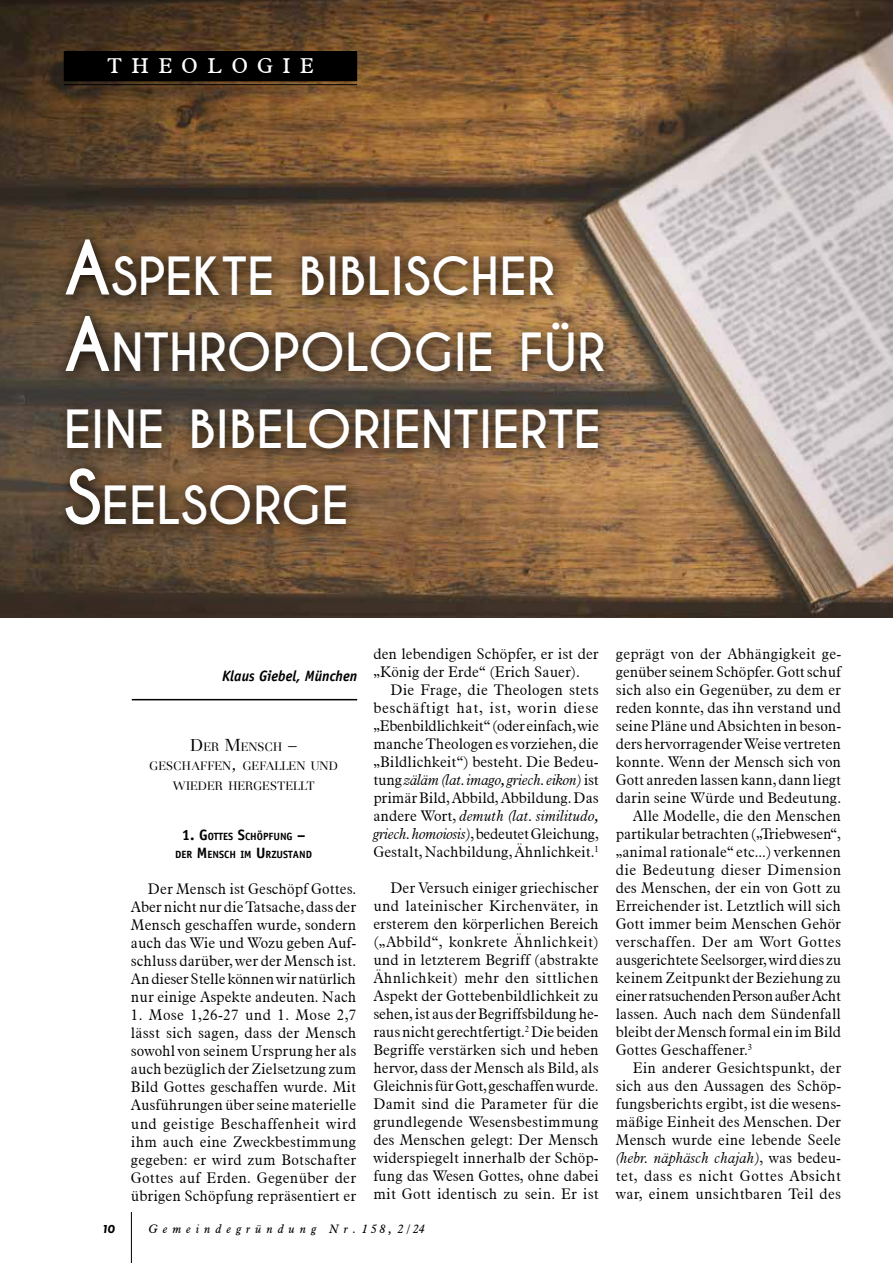
<style>
.page{position:relative;width:893px;height:1263px;background:#fff}
.page>*{position:absolute;margin:0;border:0;box-sizing:border-box;transform-origin:0 0}
.t1{font:700 49.35px/76.5px "Caviar Dreams";color:#fff}
.t2{font:21px "Aldine 721 BT";letter-spacing:.45em;color:#fff}
.t3{font:300 15px/18px "Aldine 721 BT";color:#000;text-align:justify}
.t4{font:300 15px "Aldine 721 BT";letter-spacing:-.025em;color:#000}
.t5{font:italic 300 15px "Aldine 721 BT";color:#000}
.t6{font:300 15px "Aldine 721 BT";letter-spacing:.025em;color:#000}
.t7{font:300 15px "Aldine 721 BT";letter-spacing:.02em;color:#000}
.t8{font:italic 700 15px "Officina Sans";color:#000;scale:.96 1}
.t9{font:12.6px/19.5px "Basilia";color:#000;text-align:center}
.t10{font:italic 12px "Aldine 721 BT";letter-spacing:.42em;color:#000}
.t11{font:italic 800 12px "Futura PT";color:#000}
.t12{font:700 10.5px/18px "Officina Sans";color:#000;text-align:center}
.s1{font-size:70.5px}
.s2{font-size:18px}
.s3{font-size:15px}
.s4{font-style:italic}
.s5{font-style:normal}
</style>
<div class="page">
<hr style="left:131px;top:1212px;width:1px;height:51px;background:#000">
<img style="left:0;top:0;width:893px;height:618px">
<hr style="left:132px;top:699px;width:225px;height:1px;background:#000">
<div style="left:64px;top:52px;width:292px;height:29px;background:#000"></div>
<div style="left:64px;top:51px;width:293px;height:30px;border:2px solid #000"></div>
<hr style="left:64px;top:84px;width:293px;height:1px;background:#000">
<svg style="left:55px;top:229px;width:565px;height:313px;background:#725639"></svg>
<h2 class="t2" style="left:107px;top:53px;width:208px">THEOLOGIE</h2>
<h1 class="t1" style="left:64px;top:239px;width:543px"><span class="s1">A</span>SPEKTE BIBLISCHER<br><span class="s1">A</span>NTHROPOLOGIE FÜR<br>EINE BIBELORIENTIERTE<br><span class="s1">S</span>EELSORGE</h1>
<p class="t8" style="left:222px;top:667px;width:142px">Klaus Giebel, München</p>
<p class="t9" style="left:149px;top:737px;width:189px"><span class="s2">D</span>ER <span class="s2">M</span>ENSCH <span class="s2">–<br></span>GESCHAFFEN<span class="s2">,</span> GEFALLEN UND<br>WIEDER HERGESTELLT</p>
<p class="t12" style="left:175px;top:828px;width:137px"><span class="s3">1. G</span>OTTES <span class="s3">S</span>CHÖPFUNG <span class="s3">–<br></span>DER <span class="s3">M</span>ENSCH IM <span class="s3">U</span> RZUSTAND</p>
<p class="t3" style="left:131px;top:880px;width:227px;text-indent:17px">Der Mensch ist Geschöpf Gottes.<br>Aber nicht nur die Tatsache, dass der Mensch geschaffen wurde, sondern auch das Wie und Wozu geben Auf&shy;schluss darüber, wer der Mensch ist.<br>An dieser Stelle können wir natürlich nur einige Aspekte andeuten. Nach</p>
<p class="t3" style="left:131px;top:1006px;width:227px">1. Mose 1,26-27 und 1. Mose 2,7 lässt sich sagen, dass der Mensch sowohl von seinem Ursprung her als auch bezüglich der Zielsetzung zum Bild Gottes geschaffen wurde. Mit Ausführungen über seine materielle und geistige Beschaffenheit wird ihm auch eine Zweckbestimmung gegeben: er wird zum Botschafter Gottes auf Erden. Gegenüber der übrigen Schöpfung repräsentiert er</p>
<p class="t3" style="left:373px;top:645px;width:227px">den lebendigen Schöpfer, er ist der „König der Erde“ (Erich Sauer).</p>
<p class="t3" style="left:373px;top:681px;width:227px;text-indent:17px">Die Frage, die Theologen stets beschäftigt hat, ist, worin diese „Ebenbildlichkeit“ (oder einfach, wie manche Theologen es vorziehen, die „Bildlichkeit“) besteht. Die Bedeu&shy;tung <span class="s4">zäläm (lat. imago, griech. eikon)</span> ist primär Bild, Abbild, Abbildung. Das andere Wort, <span class="s4">demuth (lat. similitudo, griech. homoiosis)</span>, bedeutet Gleichung, Gestalt, Nachbildung, Ähnlichkeit.<sup>1</sup></p>
<p class="t3" style="left:373px;top:879px;width:227px;text-indent:17px">Der Versuch einiger griechischer und lateinischer Kirchenväter, in ersterem den körperlichen Bereich („Abbild“, konkrete Ähnlichkeit) und in letzterem Begriff (abstrakte Ähnlichkeit) mehr den sittlichen Aspekt der Gottebenbildlichkeit zu sehen, ist aus der Begriffsbildung he&shy;raus nicht gerechtfertigt.<sup>2</sup> Die beiden Begriffe verstärken sich und heben hervor, dass der Mensch als Bild, als Gleichnis für Gott, geschaffen wurde.<br>Damit sind die Parameter für die grundlegende Wesensbestimmung des Menschen gelegt: Der Mensch widerspiegelt innerhalb der Schöp&shy;fung das Wesen Gottes, ohne dabei mit Gott identisch zu sein. Er ist</p>
<p class="t11" style="left:101px;top:1221px;width:15px">10</p>
<p class="t10" style="left:149px;top:1221px;width:278px">Gemeindegründung Nr. 1 5 8 , 2 / 24</p>
<p class="t3" style="left:616px;top:645px;width:227px">geprägt von der Abhängigkeit ge-</p>
<p class="t3" style="left:616px;top:663px;width:227px">genüber seinem Schöpfer. Gott schuf</p>
<p class="t3" style="left:616px;top:681px;width:227px">sich also ein Gegenüber, zu dem er</p>
<p class="t3" style="left:616px;top:699px;width:227px">reden konnte, das ihn verstand und</p>
<p class="t3" style="left:616px;top:717px;width:227px">seine Pläne und Absichten in beson-</p>
<p class="t3" style="left:616px;top:735px;width:227px">ders hervorragender Weise vertreten</p>
<p class="t3" style="left:616px;top:753px;width:227px">konnte. Wenn der Mensch sich von</p>
<p class="t3" style="left:616px;top:771px;width:227px">Gott anreden lassen kann, dann liegt</p>
<p class="t3" style="left:616px;top:789px;width:227px">darin seine Würde und Bedeutung.</p>
<p class="t3" style="left:633px;top:807px;width:210px">Alle Modelle, die den Menschen</p>
<p class="t3" style="left:616px;top:825px;width:227px">partikular betrachten („Triebwesen“,</p>
<p class="t3" style="left:616px;top:843px;width:227px">„animal rationale“ etc...) verkennen</p>
<p class="t7" style="left:616px;top:861px;width:227px">die Bedeutung dieser Dimension</p>
<p class="t3" style="left:616px;top:879px;width:227px">des Menschen, der ein von Gott zu</p>
<p class="t3" style="left:616px;top:897px;width:227px">Erreichender ist. Letztlich will sich</p>
<p class="t3" style="left:616px;top:915px;width:227px">Gott immer beim Menschen Gehör</p>
<p class="t3" style="left:616px;top:933px;width:227px">verschaffen. Der am Wort Gottes</p>
<p class="t3" style="left:616px;top:951px;width:227px">ausgerichtete Seelsorger, wird dies zu</p>
<p class="t3" style="left:616px;top:969px;width:227px">keinem Zeitpunkt der Beziehung zu</p>
<p class="t4" style="left:616px;top:987px;width:227px">einer ratsuchenden Person außer Acht</p>
<p class="t3" style="left:616px;top:1005px;width:227px">lassen. Auch nach dem Sündenfall</p>
<p class="t3" style="left:616px;top:1023px;width:227px">bleibt der Mensch formal ein im Bild</p>
<p class="t3" style="left:616px;top:1041px;width:138px">Gottes Geschaffener.<sup>3</sup></p>
<p class="t3" style="left:633px;top:1059px;width:210px">Ein anderer Gesichtspunkt, der</p>
<p class="t3" style="left:616px;top:1077px;width:227px">sich aus den Aussagen des Schöp-</p>
<p class="t3" style="left:616px;top:1095px;width:227px">fungsberichts ergibt, ist die wesens-</p>
<p class="t3" style="left:616px;top:1113px;width:227px">mäßige Einheit des Menschen. Der</p>
<p class="t3" style="left:616px;top:1131px;width:227px">Mensch wurde eine lebende Seele</p>
<p class="t5" style="left:616px;top:1149px;width:227px">(hebr. näphäsch chajah)<span class="s5">, was bedeu-</span></p>
<p class="t6" style="left:616px;top:1167px;width:227px">tet, dass es nicht Gottes Absicht</p>
<p class="t3" style="left:616px;top:1185px;width:227px">war, einem unsichtbaren Teil des</p>
</div>
